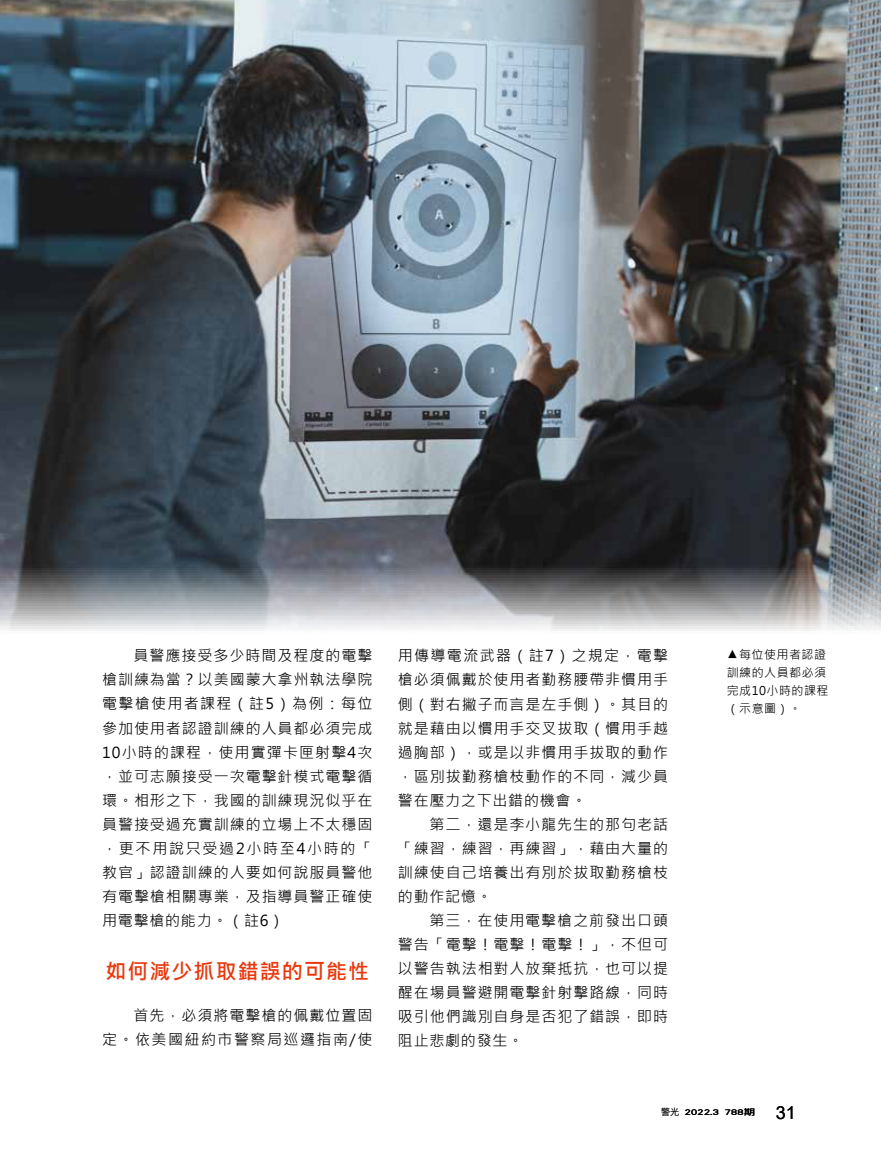
<style>
.page{position:relative;width:881px;height:1170px;background:#fff}
.page>*{position:absolute;margin:0;border:0;box-sizing:border-box;transform-origin:0 0}
.t1{font:700 21px "Microsoft Jheng Hei";letter-spacing:.05em;color:#e8380d}
.t2{font:15px/24px "Microsoft Jheng Hei";letter-spacing:.06em;color:#000;text-align:justify}
.t3{font:15px/24px "Microsoft Jheng Hei";letter-spacing:.08em;color:#000;text-align:right}
.t4{font:12px/18px "Microsoft Jheng Hei";letter-spacing:.04em;color:#000}
.t5{font:9px "DF Li Hei Std W3";color:#000}
.t6{font:8.4px "DF Li Hei Std W5";letter-spacing:-.02em;color:#000;scale:1.4 1}
.s1{font-family:"Arial";font-size:18px;color:#fff}
</style>
<div class="page">
<img style="left:0;top:0;width:880px;height:631px">
<p class="t2" style="left:102px;top:644px;width:272px;text-indent:31px">員警應接受多少時間及程度的電擊槍訓練為當？以美國蒙大拿州執法學院電擊槍使用者課程（註5）為例：每位參加使用者認證訓練的人員都必須完成10小時的課程，使用實彈卡匣射擊4次，並可志願接受一次電擊針模式電擊循環。相形之下，我國的訓練現況似乎在員警接受過充實訓練的立場上不太穩固，更不用說只受過2小時至4小時的「教官」認證訓練的人要如何說服員警他有電擊槍相關專業，及指導員警正確使用電擊槍的能力。（註6）</p>
<h1 class="t1" style="left:105px;top:957px;width:265px">如何減少抓取錯誤的可能性</h1>
<p class="t3" style="left:102px;top:1003px;width:272px">首先，必須將電擊槍的佩戴位置固<br>定。依美國紐約市警察局巡邏指南/使</p>
<p class="t2" style="left:398px;top:644px;width:272px">用傳導電流武器（註7）之規定，電擊槍必須佩戴於使用者勤務腰帶非慣用手側（對右撇子而言是左手側）。其目的就是藉由以慣用手交叉拔取（慣用手越過胸部），或是以非慣用手拔取的動作，區別拔勤務槍枝動作的不同，減少員警在壓力之下出錯的機會。</p>
<p class="t2" style="left:398px;top:812px;width:272px;text-indent:31px">第二，還是李小龍先生的那句老話「練習，練習，再練習」，藉由大量的訓練使自己培養出有別於拔取勤務槍枝的動作記憶。</p>
<p class="t2" style="left:398px;top:908px;width:272px;text-indent:31px">第三，在使用電擊槍之前發出口頭警告「電擊！電擊！電擊！」，不但可以警告執法相對人放棄抵抗，也可以提醒在場員警避開電擊針射擊路線，同時吸引他們識別自身是否犯了錯誤，即時阻止悲劇的發生。</p>
<p class="t4" style="left:726px;top:645px;width:103px;text-indent:12px">每位使用者認證訓練的人員都必須完成10小時的課程（示意圖）。</p>
<p class="t4" style="left:738px;top:663px;width:13px;rotate:-180deg">▼</p>
<p class="t5" style="left:661px;top:1107px;width:19px">警光</p>
<p class="t6" style="left:684px;top:1107px;width:81px">2022.3 788期 <span class="s1">31</span></p>
</div>
